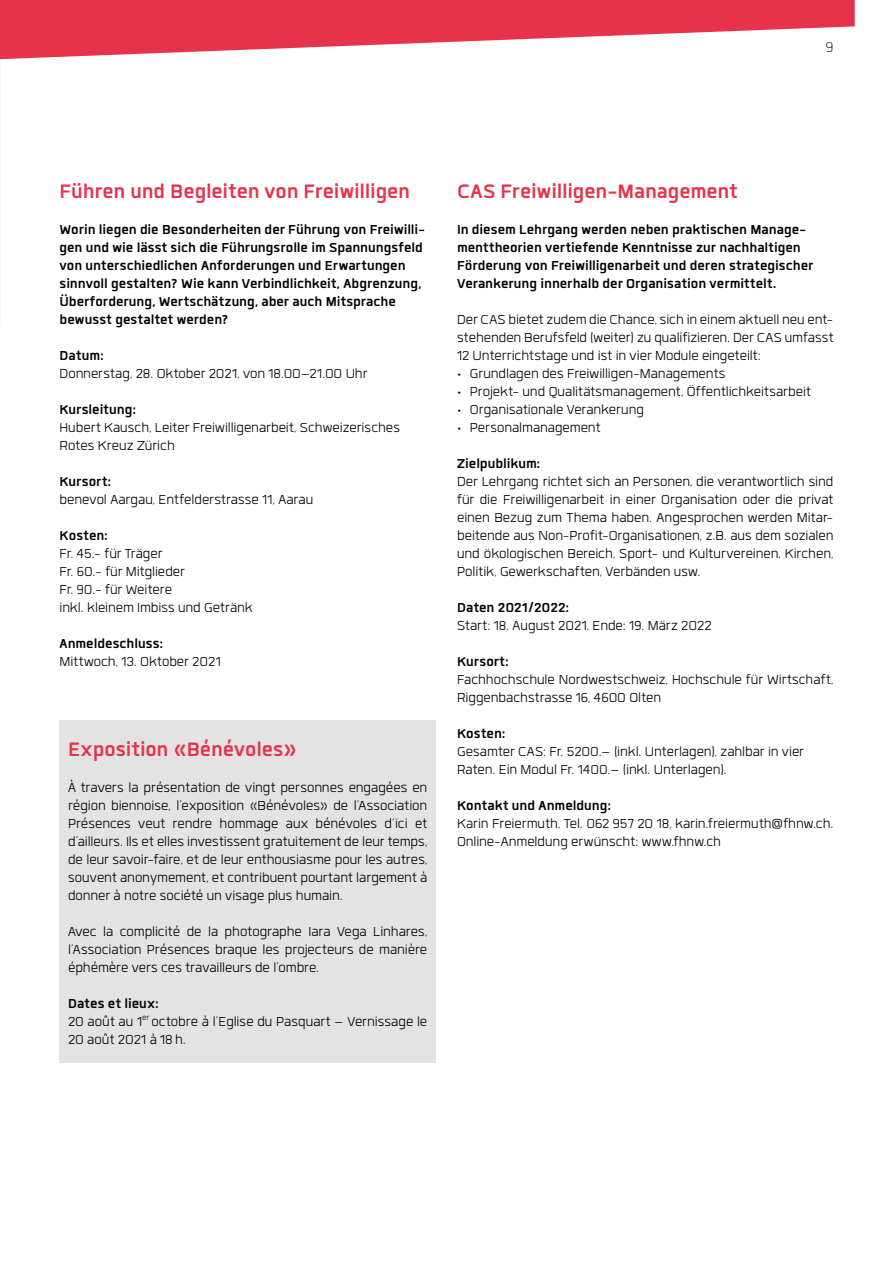
<style>
.page{position:relative;width:893px;height:1263px;background:#fff}
.page>*{position:absolute;margin:0;border:0;box-sizing:border-box;transform-origin:0 0}
.t1{font:700 27px "Quan";letter-spacing:-.005em;color:#e7324b}
.t2{font:300 19.5px "Quan";color:#000}
.t3{font:300 18px/18px "Quan";color:#000}
.t4{font:700 18px/18px "Quan";color:#000}
.s1{font-weight:700}
</style>
<div class="page">
<svg style="left:0;top:0;width:855px;height:59px;fill:#e7324b"></svg>
<div style="left:60px;top:720px;width:376px;height:342px;background:#e3e3e3"></div>
<p class="t2" style="left:826px;top:38px;width:9px">9</p>
<h1 class="t1" style="left:60px;top:178px;width:352px">Führen und Begleiten von Freiwilligen</h1>
<p class="t4" style="left:60px;top:220px;width:367px">Worin liegen die Besonderheiten der Führung von Freiwilli&shy;gen und wie lässt sich die Führungsrolle im Spannungsfeld von unterschiedlichen Anforderungen und Erwartungen sinnvoll gestalten? Wie kann Verbindlichkeit, Abgrenzung, Überforderung, Wertschätzung, aber auch Mitsprache bewusst gestaltet werden?</p>
<p class="t4" style="left:60px;top:346px;width:46px">Datum:</p>
<p class="t3" style="left:60px;top:364px;width:309px">Donnerstag, 28. Oktober 2021, von 18.00–21.00 Uhr</p>
<p class="t4" style="left:60px;top:400px;width:78px">Kursleitung:</p>
<p class="t3" style="left:60px;top:418px;width:342px">Hubert Kausch, Leiter Freiwilligenarbeit, Schweizerisches<br>Rotes Kreuz Zürich</p>
<p class="t4" style="left:60px;top:472px;width:53px">Kursort:</p>
<p class="t3" style="left:60px;top:490px;width:255px">benevol Aargau, Entfelderstrasse 11, Aarau</p>
<p class="t4" style="left:60px;top:526px;width:50px">Kosten:</p>
<p class="t3" style="left:60px;top:544px;width:195px">Fr. 45.- für Träger<br>Fr. 60.- für Mitglieder<br>Fr. 90.- für Weitere<br>inkl. kleinem Imbiss und Getränk</p>
<p class="t4" style="left:60px;top:634px;width:105px">Anmeldeschluss:</p>
<p class="t3" style="left:60px;top:652px;width:163px">Mittwoch, 13. Oktober 2021</p>
<h1 class="t1" style="left:68px;top:736px;width:230px">Exposition «Bénévoles»</h1>
<p class="t3" style="left:68px;top:778px;width:361px;text-align:justify">À travers la présentation de vingt personnes engagées en région biennoise, l’exposition «Bénévoles» de l’Association Présences veut rendre hommage aux bénévoles d’ici et d’ailleurs. Ils et elles investissent gratuitement de leur temps, de leur savoir-faire, et de leur enthousiasme pour les autres, souvent anonymement, et contribuent pourtant largement à donner à notre société un visage plus humain.</p>
<p class="t3" style="left:68px;top:922px;width:361px;text-align:justify">Avec la complicité de la photographe Iara Vega Linhares, l’Association Présences braque les projecteurs de manière éphémère vers ces travailleurs de l’ombre.</p>
<p class="t3" style="left:68px;top:994px;width:361px"><span class="s1">Dates et lieux:<br></span>20 août au 1<sup>er</sup> octobre à l’Eglise du Pasquart – Vernissage le<br>20 août 2021 à 18 h.</p>
<h1 class="t1" style="left:457px;top:178px;width:282px">CAS Freiwilligen-Management</h1>
<p class="t4" style="left:457px;top:220px;width:358px">In diesem Lehrgang werden neben praktischen Manage&shy;menttheorien vertiefende Kenntnisse zur nachhaltigen Förderung von Freiwilligenarbeit und deren strategischer Verankerung innerhalb der Organisation vermittelt.</p>
<p class="t3" style="left:457px;top:310px;width:378px;text-align:justify">Der CAS bietet zudem die Chance, sich in einem aktuell neu ent&shy;stehenden Berufsfeld (weiter) zu qualifizieren. Der CAS umfasst 12 Unterrichtstage und ist in vier Module eingeteilt:</p>
<p class="t3" style="left:457px;top:364px;width:270px">• Grundlagen des Freiwilligen-Managements</p>
<p class="t3" style="left:457px;top:382px;width:355px">• Projekt- und Qualitätsmanagement, Öffentlichkeitsarbeit</p>
<p class="t3" style="left:457px;top:400px;width:188px">• Organisationale Verankerung</p>
<p class="t3" style="left:457px;top:418px;width:145px">• Personalmanagement</p>
<p class="t4" style="left:457px;top:454px;width:85px">Zielpublikum:</p>
<p class="t3" style="left:457px;top:472px;width:378px;text-align:justify">Der Lehrgang richtet sich an Personen, die verantwortlich sind für die Freiwilligenarbeit in einer Organisation oder die privat einen Bezug zum Thema haben. Angesprochen werden Mitar&shy;beitende aus Non-Profit-Organisationen, z.B. aus dem sozialen und ökologischen Bereich, Sport- und Kulturvereinen, Kirchen, Politik, Gewerkschaften, Verbänden usw.</p>
<p class="t4" style="left:457px;top:598px;width:114px">Daten 2021/2022:</p>
<p class="t3" style="left:457px;top:616px;width:256px">Start: 18. August 2021, Ende: 19. März 2022</p>
<p class="t4" style="left:457px;top:652px;width:53px">Kursort:</p>
<p class="t3" style="left:457px;top:670px;width:378px">Fachhochschule Nordwestschweiz, Hochschule für Wirtschaft,<br>Riggenbachstrasse 16, 4600 Olten</p>
<p class="t4" style="left:457px;top:724px;width:50px">Kosten:</p>
<p class="t3" style="left:457px;top:742px;width:348px">Gesamter CAS: Fr. 5200.– (inkl. Unterlagen), zahlbar in vier<br>Raten. Ein Modul Fr. 1400.– (inkl. Unterlagen).</p>
<p class="t4" style="left:457px;top:796px;width:155px">Kontakt und Anmeldung:</p>
<p class="t3" style="left:457px;top:814px;width:378px">Karin Freiermuth, Tel. 062 957 20 18, karin.freiermuth@fhnw.ch.<br>Online-Anmeldung erwünscht: www.fhnw.ch</p>
</div>
